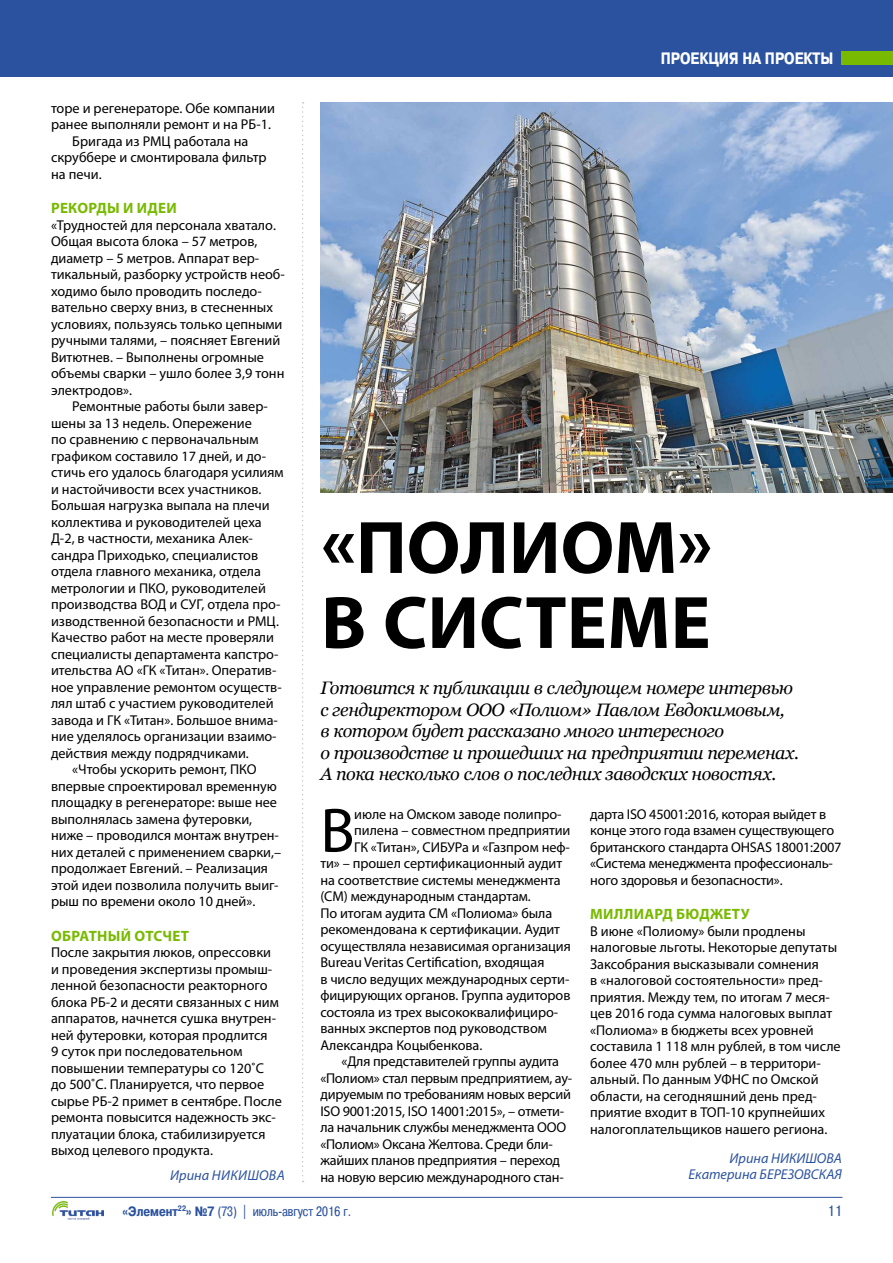
<style>
.page{position:relative;width:893px;height:1263px;background:#fff}
.page>*{position:absolute;margin:0;border:0;box-sizing:border-box;transform-origin:0 0}
.t1{font:700 75px/75px "Myriad Pro";letter-spacing:.115em;color:#000}
.t2{font:63.15px "Myriad Pro";color:#000}
.t3{font:italic 18px/21.6px "Georgia";letter-spacing:-.025em;color:#000}
.t4{font:700 16.5px "Pragmatica Condensed Cyr";color:#fff}
.t5{font:700 15px "Myriad Pro";letter-spacing:.02em;color:#78ba00}
.t6{font:700 15px "Myriad Pro";letter-spacing:.12em;color:#78ba00}
.t7{font:15px "Pragmatica Condensed Cyr";color:#2b529f}
.t8{font:14.25px/16.5px "Myriad Pro";color:#000}
.t9{font:italic 14.25px/16.5px "Myriad Pro";color:#2b529f;text-align:right}
.t10{font:13.5px "Pragmatica Condensed Cyr";color:#2b529f}
.s1{font-weight:700}
</style>
<div class="page">
<div style="left:0;top:0;width:893px;height:77px;background:#2b529f"></div>
<div style="left:842px;top:51px;width:51px;height:13px;background:#78ba00"></div>
<hr style="left:51px;top:1197px;width:791px;height:1px;background:#2b529f">
<img style="left:52px;top:1201px;width:51px;height:18px">
<img style="left:320px;top:102px;width:573px;height:390px">
<svg style="left:302px;top:102px;width:2px;height:1080px"></svg>
<p class="t8" style="left:51px;top:99px;width:225px">торе и регенераторе. Обе компании</p>
<p class="t8" style="left:51px;top:116px;width:221px">ранее выполняли ремонт и на РБ-1.</p>
<p class="t8" style="left:72px;top:132px;width:178px">Бригада из РМЦ работала на</p>
<p class="t8" style="left:51px;top:149px;width:217px">скруббере и смонтировала фильтр</p>
<p class="t8" style="left:51px;top:165px;width:52px">на печи.</p>
<p class="t5" style="left:51px;top:198px;width:127px">Рекорды и идеи</p>
<p class="t8" style="left:51px;top:216px;width:235px">«Трудностей для персонала хватало.<br>Общая высота блока – 57 метров, диаметр – 5 метров. Аппарат вер&shy;тикальный, разборку устройств необ&shy;ходимо было проводить последо&shy;вательно сверху вниз, в стесненных условиях, пользуясь только цепными ручными талями, – поясняет Евгений<br>Витютнев. – Выполнены огромные объемы сварки – ушло более 3,9 тонн электродов».</p>
<p class="t8" style="left:72px;top:398px;width:197px">Ремонтные работы были завер-</p>
<p class="t8" style="left:51px;top:415px;width:202px">шены за 13 недель. Опережение</p>
<p class="t8" style="left:51px;top:431px;width:209px">по сравнению с первоначальным</p>
<p class="t8" style="left:51px;top:448px;width:217px">графиком составило 17 дней, и до-</p>
<p class="t8" style="left:51px;top:464px;width:234px">стичь его удалось благодаря усилиям</p>
<p class="t8" style="left:51px;top:481px;width:212px">и настойчивости всех участников.</p>
<p class="t8" style="left:51px;top:497px;width:220px">Большая нагрузка выпала на плечи</p>
<p class="t8" style="left:51px;top:514px;width:212px">коллектива и руководителей цеха</p>
<p class="t8" style="left:51px;top:530px;width:203px">Д-2, в частности, механика Алек-</p>
<p class="t8" style="left:51px;top:547px;width:209px">сандра Приходько, специалистов</p>
<p class="t8" style="left:51px;top:563px;width:211px">отдела главного механика, отдела</p>
<p class="t8" style="left:51px;top:580px;width:216px">метрологии и ПКО, руководителей</p>
<p class="t8" style="left:51px;top:596px;width:231px">производства ВОД и СУГ, отдела про-</p>
<p class="t8" style="left:51px;top:613px;width:230px">изводственной безопасности и РМЦ.</p>
<p class="t8" style="left:51px;top:629px;width:224px">Качество работ на месте проверяли</p>
<p class="t8" style="left:51px;top:646px;width:229px">специалисты департамента капстро-</p>
<p class="t8" style="left:51px;top:662px;width:227px">ительства АО «ГК «Титан». Оператив-</p>
<p class="t8" style="left:51px;top:679px;width:232px">ное управление ремонтом осуществ-</p>
<p class="t8" style="left:51px;top:695px;width:224px">лял штаб с участием руководителей</p>
<p class="t8" style="left:51px;top:712px;width:228px">завода и ГК «Титан». Большое внима-</p>
<p class="t8" style="left:51px;top:728px;width:227px">ние уделялось организации взаимо-</p>
<p class="t8" style="left:51px;top:745px;width:199px">действия между подрядчиками.</p>
<p class="t8" style="left:72px;top:761px;width:186px">«Чтобы ускорить ремонт, ПКО</p>
<p class="t8" style="left:51px;top:778px;width:227px">впервые спроектировал временную</p>
<p class="t8" style="left:51px;top:794px;width:228px">площадку в регенераторе: выше нее</p>
<p class="t8" style="left:51px;top:811px;width:203px">выполнялась замена футеровки,</p>
<p class="t8" style="left:51px;top:827px;width:229px">ниже – проводился монтаж внутрен-</p>
<p class="t8" style="left:51px;top:844px;width:232px">них деталей с применением сварки,–</p>
<p class="t8" style="left:51px;top:860px;width:219px">продолжает Евгений. – Реализация</p>
<p class="t8" style="left:51px;top:877px;width:229px">этой идеи позволила получить выиг-</p>
<p class="t8" style="left:51px;top:893px;width:206px">рыш по времени около 10 дней».</p>
<p class="t5" style="left:51px;top:926px;width:11px">Обратный</p>
<p class="t5" style="left:135px;top:926px;width:55px">отсчет</p>
<p class="t8" style="left:51px;top:944px;width:232px">После закрытия люков, опрессовки и проведения экспертизы промыш&shy;ленной безопасности реакторного блока РБ-2 и десяти связанных с ним аппаратов, начнется сушка внутрен&shy;ней футеровки, которая продлится<br>9 суток при последовательном повышении температуры со 120˚С до 500˚С. Планируется, что первое сырье РБ-2 примет в сентябре. После ремонта повысится надежность экс&shy;плуатации блока, стабилизируется выход целевого продукта.</p>
<p class="t9" style="left:170px;top:1167px;width:99px">Ирина Никишова</p>
<p class="t4" style="left:661px;top:49px;width:174px">ПРОЕКЦИЯ НА ПРОЕКТЫ</p>
<h1 class="t1" style="left:321px;top:508px;width:393px">«Полиом» в системе</h1>
<p class="t3" style="left:320px;top:677px;width:480px">Готовится к публикации в следующем номере интервью с гендиректором ООО «Полиом» Павлом Евдокимовым,<br>в котором будет рассказано много интересного<br>о производстве и прошедших на предприятии переменах.<br>А пока несколько слов о последних заводских новостях.</p>
<h2 class="t2" style="left:320px;top:791px;width:36px">В</h2>
<p class="t8" style="left:354px;top:805px;width:209px">июле на Омском заводе полипро-</p>
<p class="t8" style="left:354px;top:822px;width:218px">пилена – совместном предприятии</p>
<p class="t8" style="left:354px;top:838px;width:216px">ГК «Титан», СИБУРа и «Газпром неф-</p>
<p class="t8" style="left:320px;top:855px;width:243px">ти» – прошел сертификационный аудит</p>
<p class="t8" style="left:320px;top:871px;width:242px">на соответствие системы менеджмента</p>
<p class="t8" style="left:320px;top:888px;width:212px">(СМ) международным стандартам.</p>
<p class="t8" style="left:320px;top:904px;width:233px">По итогам аудита СМ «Полиома» была</p>
<p class="t8" style="left:320px;top:921px;width:241px">рекомендована к сертификации. Аудит</p>
<p class="t8" style="left:320px;top:937px;width:252px">осуществляла независимая организация</p>
<p class="t8" style="left:320px;top:954px;width:226px">Bureau Veritas Certification, входящая</p>
<p class="t8" style="left:320px;top:970px;width:251px">в число ведущих международных серти-</p>
<p class="t8" style="left:320px;top:987px;width:252px">фицирующих органов. Группа аудиторов</p>
<p class="t8" style="left:320px;top:1003px;width:239px">состояла из трех высококвалифициро-</p>
<p class="t8" style="left:320px;top:1020px;width:228px">ванных экспертов под руководством</p>
<p class="t8" style="left:320px;top:1036px;width:163px">Александра Коцыбенкова.</p>
<p class="t8" style="left:342px;top:1053px;width:219px">«Для представителей группы аудита</p>
<p class="t8" style="left:320px;top:1069px;width:253px">«Полиом» стал первым предприятием, ау-</p>
<p class="t8" style="left:320px;top:1086px;width:252px">дируемым по требованиям новых версий</p>
<p class="t8" style="left:320px;top:1102px;width:245px">ISO 9001:2015, ISO 14001:2015», – отмети-</p>
<p class="t8" style="left:320px;top:1119px;width:247px">ла начальник службы менеджмента ООО</p>
<p class="t8" style="left:320px;top:1135px;width:234px">«Полиом» Оксана Желтова. Среди бли-</p>
<p class="t8" style="left:320px;top:1152px;width:241px">жайших планов предприятия – переход</p>
<p class="t8" style="left:320px;top:1168px;width:245px">на новую версию международного стан-</p>
<p class="t8" style="left:590px;top:805px;width:253px">дарта ISO 45001:2016, которая выйдет в конце этого года взамен существующего британского стандарта OHSAS 18001:2007 «Система менеджмента профессиональ&shy;ного здоровья и безопасности».</p>
<p class="t6" style="left:590px;top:904px;width:160px">Миллиард бюджету</p>
<p class="t8" style="left:590px;top:922px;width:252px">В июне «Полиому» были продлены налоговые льготы. Некоторые депутаты Заксобрания высказывали сомнения<br>в «налоговой состоятельности» пред&shy;приятия. Между тем, по итогам 7 меся&shy;цев 2016 года сумма налоговых выплат «Полиома» в бюджеты всех уровней составила 1 118 млн рублей, в том числе более 470 млн рублей – в территори&shy;альный. По данным УФНС по Омской области, на сегодняшний день пред&shy;приятие входит в ТОП-10 крупнейших налогоплательщиков нашего региона.</p>
<p class="t9" style="left:688px;top:1150px;width:155px">Ирина НИКИШОВА<br>Екатерина БЕРЕЗОВСКАЯ</p>
<p class="t10" style="left:123px;top:1203px;width:230px"><span class="s1">«Элемент</span><sup>22</sup><span class="s1">» №7</span> (73) | июль-август 2016 г.</p>
<p class="t7" style="left:828px;top:1203px;width:16px">11</p>
</div>
